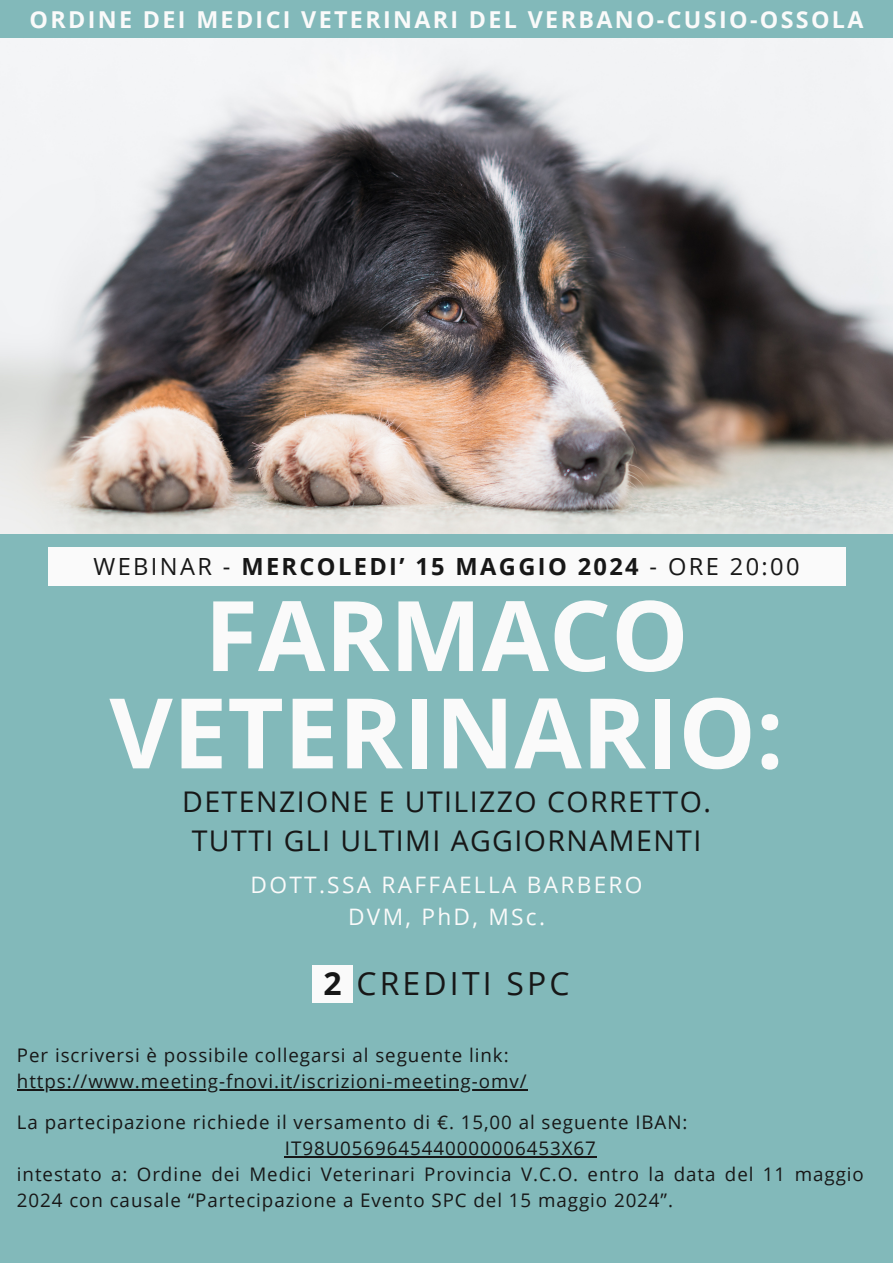
<style>
.page{position:relative;width:893px;height:1263px;background:#82b9ba}
.page>*{position:absolute;margin:0;border:0;box-sizing:border-box;transform-origin:0 0}
.t1{font:700 97.5px/97.4px "Open Sans";color:#fafafa;text-align:center}
.t2{font:31.88px "Open Sans";letter-spacing:.1em;color:#171717}
.t3{font:28.5px/39.4px "Open Sans";letter-spacing:.05em;color:#171717;text-align:center}
.t4{font:700 23.62px "Open Sans";letter-spacing:.1em;color:#171717}
.t5{font:700 23.33px "Open Sans";letter-spacing:.1em;color:#fafafa}
.t6{font:22.65px/31.5px "Open Sans";letter-spacing:.1em;color:#fafafa;text-align:center}
.t7{font:18.75px/25.9px "Open Sans";letter-spacing:.05em;color:#171717}
.s1{font-weight:400}
.s2{font-weight:700}
</style>
<div class="page">
<div style="left:48px;top:548px;width:797px;height:38px;background:#fafafa"></div>
<div style="left:312px;top:965px;width:41px;height:37px;background:#fafafa"></div>
<img style="left:0;top:39px;width:893px;height:495px">
<hr style="left:17px;top:1089px;width:510px;height:2px;background:#171717">
<hr style="left:285px;top:1156px;width:312px;height:2px;background:#171717">
<p class="t5" style="left:30px;top:3px;width:835px">ORDINE DEI MEDICI VETERINARI DEL VERBANO-CUSIO-OSSOLA</p>
<h2 class="t4" style="left:94px;top:550px;width:707px"><span class="s1">WEBINAR -</span> MERCOLEDI’ 15 MAGGIO 2024 <span class="s1">- ORE 20:00</span></h2>
<h4 class="t1" style="left:109px;top:584px;width:676px">FARMACO<br>VETERINARIO:</h4>
<h6 class="t3" style="left:182px;top:781px;width:530px">DETENZIONE E UTILIZZO CORRETTO.<br>TUTTI GLI ULTIMI AGGIORNAMENTI</h6>
<h5 class="t6" style="left:251px;top:869px;width:393px">DOTT.SSA RAFFAELLA BARBERO<br>DVM, PhD, MSc.</h5>
<p class="t2" style="left:323px;top:961px;width:247px"><span class="s2">2</span> CREDITI SPC</p>
<h1 class="t7" style="left:17px;top:1042px;width:493px">Per iscriversi è possibile collegarsi al seguente link:</h1>
<h3 class="t7" style="left:17px;top:1068px;width:511px">https://www.meeting-fnovi.it/iscrizioni-meeting-omv/</h3>
<p class="t7" style="left:17px;top:1109px;width:672px">La partecipazione richiede il versamento di €. 15,00 al seguente IBAN:</p>
<p class="t7" style="left:285px;top:1135px;width:312px">IT98U0569645440000006453X67</p>
<p class="t7" style="left:17px;top:1161px;width:848px">intestato a: Ordine dei Medici Veterinari Provincia V.C.O. entro la data del 11 maggio<br>2024 con causale “Partecipazione a Evento SPC del 15 maggio 2024”.</p>
</div>
